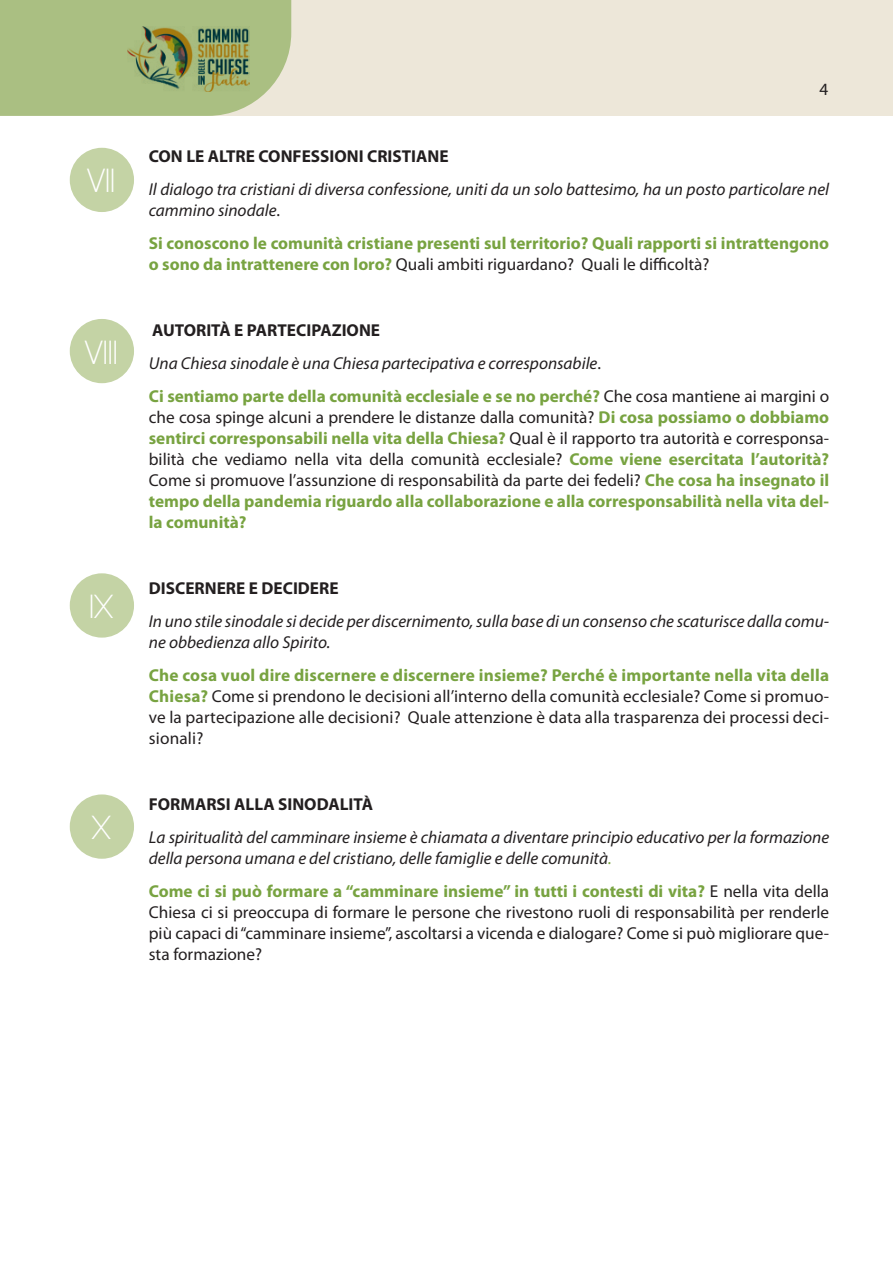
<style>
.page{position:relative;width:893px;height:1263px;background:#fff}
.page>*{position:absolute;margin:0;border:0;box-sizing:border-box;transform-origin:0 0}
.Numero{font:32.4px "Blevio";color:#fff}
.t1{font:700 17.25px/21px "Myriad Pro";color:#78a341}
.t2{font:17.25px/21px "Myriad Pro";color:#231f20;text-align:justify}
.t3{font:italic 17.25px/21px "Myriad Pro";color:#231f20}
.Testo_Bold{font:700 17.25px "Myriad Pro";color:#231f20}
.s1{font-style:normal}
.s2{font-weight:400;color:#231f20}
.s3{font-weight:700;color:#78a341}
.s4{color:#78a341}
</style>
<div class="page">
<div style="left:0;top:0;width:893px;height:116px;background:#ede7d9"></div>
<div style="left:0;top:0;width:291px;height:116px;background:#aabf82"></div>
<img style="left:128px;top:26px;width:122px;height:66px">
<div style="left:70px;top:148px;width:64px;height:64px;background:#c4d3a5;border-radius:50%"></div>
<div style="left:70px;top:319px;width:64px;height:64px;background:#c4d3a5;border-radius:50%"></div>
<div style="left:70px;top:573px;width:64px;height:65px;background:#c4d3a5;border-radius:50%"></div>
<div style="left:70px;top:794px;width:64px;height:65px;background:#c4d3a5;border-radius:50%"></div>
<p class="Numero" style="left:87px;top:162px;width:30px">VII</p>
<p class="Numero" style="left:85px;top:333px;width:35px">VIII</p>
<p class="Numero" style="left:89px;top:588px;width:26px">IX</p>
<p class="Numero" style="left:92px;top:809px;width:21px">X</p>
<p class="t2" style="left:820px;top:78px;width:10px">4</p>
<p class="Testo_Bold" style="left:149px;top:145px;width:301px">CON LE ALTRE CONFESSIONI CRISTIANE</p>
<p class="t3" style="left:149px;top:178px;width:682px">Il dialogo tra cristiani di diversa confessione, uniti da un solo battesimo, ha un posto particolare nel cammino sinodale<span class="s1">.</span></p>
<p class="t1" style="left:149px;top:232px;width:682px">Si conoscono le comunità cristiane presenti sul territorio? Quali rapporti si intrattengono o sono da intrattenere con loro? <span class="s2">Quali ambiti riguardano? Quali le difficoltà?</span></p>
<p class="Testo_Bold" style="left:152px;top:319px;width:229px">AUTORITÀ E PARTECIPAZIONE</p>
<p class="t3" style="left:149px;top:352px;width:454px">Una Chiesa sinodale è una Chiesa partecipativa e corresponsabile<span class="s1">.</span></p>
<p class="t1" style="left:149px;top:385px;width:682px;text-align:justify">Ci sentiamo parte della comunità ecclesiale e se no perché? <span class="s2">Che cosa mantiene ai margini o che cosa spinge alcuni a prendere le distanze dalla comunità?</span> Di cosa possiamo o dobbiamo sentirci corresponsabili nella vita della Chiesa? <span class="s2">Qual è il rapporto tra autorità e corresponsa&shy;bilità che vediamo nella vita della comunità ecclesiale?</span> Come viene esercitata l’autorità?<br><span class="s2">Come si promuove l’assunzione di responsabilità da parte dei fedeli?</span> Che cosa ha insegnato il tempo della pandemia riguardo alla collaborazione e alla corresponsabilità nella vita del&shy;la comunità?</p>
<p class="Testo_Bold" style="left:149px;top:577px;width:191px">DISCERNERE E DECIDERE</p>
<p class="t3" style="left:149px;top:610px;width:682px">In uno stile sinodale si decide per discernimento, sulla base di un consenso che scaturisce dalla comu&shy;ne obbedienza allo Spirito.</p>
<p class="t2" style="left:149px;top:664px;width:682px"><span class="s3">Che cosa vuol dire discernere e discernere insieme? Perché è importante nella vita della Chiesa?</span> Come si prendono le decisioni all’interno della comunità ecclesiale? Come si promuo&shy;ve la partecipazione alle decisioni? Quale attenzione è data alla trasparenza dei processi deci&shy;sionali?</p>
<p class="Testo_Bold" style="left:149px;top:793px;width:226px">FORMARSI ALLA SINODALITÀ</p>
<p class="t3" style="left:149px;top:826px;width:682px">La spiritualità del camminare insieme è chiamata a diventare principio educativo per la formazione della persona umana e del cristiano, delle famiglie e delle comunità<span class="s4">.</span></p>
<p class="t2" style="left:149px;top:880px;width:682px"><span class="s3">Come ci si può formare a “camminare insieme” in tutti i contesti di vita?</span> E nella vita della Chiesa ci si preoccupa di formare le persone che rivestono ruoli di responsabilità per renderle più capaci di “camminare insieme”, ascoltarsi a vicenda e dialogare? Come si può migliorare que&shy;sta formazione?</p>
</div>
